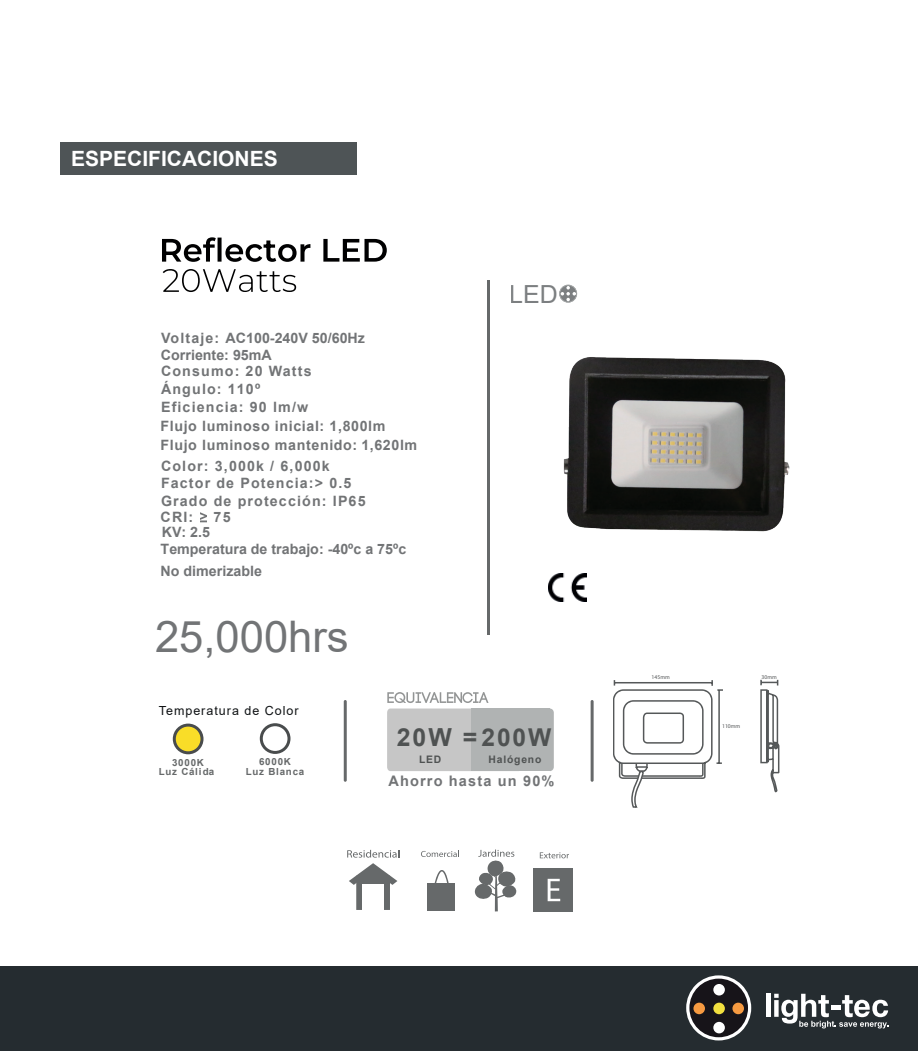
<style>
.page{position:relative;width:918px;height:1051px;background:#fff}
.page>*{position:absolute;margin:0;border:0;box-sizing:border-box;transform-origin:0 0}
.t1{font:43.5px "Arial";color:#727476}
.t2{font:700 24.9px "Arial";color:#4f5252}
.t3{font:24.9px "Arial";color:#7c7f81}
.t4{font:700 21px "Arial";color:#fff}
.t5{font:700 14.55px "Arial";letter-spacing:.08em;color:#727476}
.t6{font:700 14.25px/17.1px "Arial";letter-spacing:.08em;color:#727476}
.t7{font:700 14.25px/17.7px "Arial";color:#727476}
.t8{font:700 14.25px/18.8px "Arial";letter-spacing:.045em;color:#727476}
.t9{font:12.45px "Arial";letter-spacing:.08em;color:#101315}
.t10{font:700 10.35px "Arial";letter-spacing:.08em;color:#4f5252}
.t11{font:700 9.75px/9.3px "Arial";letter-spacing:.08em;color:#66696a;text-align:center}
.t12{font:5.7px "Myriad Pro";color:#555859}
.s1{font-size:24.6px}
</style>
<div class="page">
<hr style="left:487px;top:280px;width:3px;height:354px;background:#66696a">
<svg style="left:559px;top:285px;width:18px;height:17px"></svg>
<hr style="left:344px;top:700px;width:3px;height:81px;background:#66696a;border-radius:2px">
<hr style="left:591px;top:700px;width:3px;height:81px;background:#66696a;border-radius:2px">
<svg style="left:200px;top:512px;width:7px;height:10px"></svg>
<svg style="left:173px;top:723px;width:31px;height:31px"></svg>
<svg style="left:260px;top:723px;width:31px;height:30px"></svg>
<svg style="left:760px;top:679px;width:19px;height:113px"></svg>
<svg style="left:613px;top:680px;width:110px;height:127px"></svg>
<svg style="left:550px;top:708px;width:4px;height:63px"></svg>
<div style="left:498px;top:708px;width:52px;height:63px;background:#b0b3b3"></div>
<svg style="left:387px;top:692px;width:111px;height:79px"></svg>
<div style="left:533px;top:868px;width:39px;height:43px;background:#66696a"></div>
<svg style="left:548px;top:878px;width:12px;height:23px"></svg>
<svg style="left:540px;top:852px;width:29px;height:6px"></svg>
<div style="left:428px;top:882px;width:27px;height:28px;background:#66696a"></div>
<svg style="left:434px;top:870px;width:15px;height:13px"></svg>
<svg style="left:421px;top:850px;width:38px;height:6px"></svg>
<svg style="left:349px;top:863px;width:48px;height:46px"></svg>
<svg style="left:347px;top:849px;width:52px;height:8px"></svg>
<svg style="left:474px;top:849px;width:43px;height:62px"></svg>
<img style="left:549px;top:573px;width:38px;height:28px">
<svg style="left:162px;top:237px;width:148px;height:25px"></svg>
<svg style="left:323px;top:239px;width:64px;height:22px"></svg>
<svg style="left:163px;top:269px;width:133px;height:23px"></svg>
<div style="left:0;top:966px;width:918px;height:84px;background:#252c30"></div>
<svg style="left:686px;top:975px;width:65px;height:65px"></svg>
<div style="left:689px;top:978px;width:59px;height:59px;background:#171419;border-radius:50%"></div>
<div style="left:693px;top:1002px;width:12px;height:12px;background:#f69a41;border-radius:50%"></div>
<div style="left:713px;top:983px;width:12px;height:12px;background:#fff;border-radius:50%"></div>
<div style="left:713px;top:1021px;width:12px;height:12px;background:#fff;border-radius:50%"></div>
<div style="left:713px;top:1002px;width:12px;height:12px;background:#f2df3f;border-radius:50%"></div>
<div style="left:732px;top:1002px;width:12px;height:12px;background:#f69a41;border-radius:50%"></div>
<hr style="left:766px;top:993px;width:4px;height:23px;background:#fff">
<svg style="left:774px;top:993px;width:114px;height:35px"></svg>
<div style="left:60px;top:142px;width:296px;height:32px;background:#4e5456"></div>
<img style="left:563px;top:357px;width:227px;height:175px">
<h3 class="t4" style="left:71px;top:143px;width:208px">ESPECIFICACIONES</h3>
<p class="t7" style="left:161px;top:329px;width:206px">Voltaje: AC100-240V 50/60Hz<br>Corriente: 95mA</p>
<p class="t6" style="left:161px;top:380px;width:149px;line-height:18.3px">Ángulo: 110º<br>Eficiencia: 90 lm/w</p>
<p class="t6" style="left:161px;top:363px;width:152px">Consumo: 20 Watts</p>
<p class="t8" style="left:160px;top:417px;width:258px">Flujo luminoso inicial: 1,800lm<br>Flujo luminoso mantenido: 1,620lm</p>
<p class="t6" style="left:161px;top:457px;width:206px">Color: 3,000k / 6,000k<br>Factor de Potencia:&gt; 0.5<br>Grado de protección: IP65<br>CRI:</p>
<p class="t7" style="left:161px;top:524px;width:247px;line-height:16.5px">KV: 2.5<br>Temperatura de trabajo: -40ºc a 75ºc</p>
<p class="t7" style="left:161px;top:562px;width:103px">No dimerizable</p>
<p class="t8" style="left:214px;top:508px;width:18px">75</p>
<h1 class="t1" style="left:155px;top:606px;width:195px">25,000hrs</h1>
<p class="t9" style="left:159px;top:701px;width:141px">Temperatura de Color</p>
<h2 class="t3" style="left:509px;top:277px;width:50px">LED</h2>
<p class="t11" style="left:159px;top:757px;width:57px">3000K<br>Luz Cálida</p>
<p class="t11" style="left:246px;top:757px;width:60px">6000K<br>Luz Blanca</p>
<h2 class="t2" style="left:397px;top:719px;width:156px">20W = <span class="s1">200W</span></h2>
<p class="t5" style="left:388px;top:770px;width:168px">Ahorro hasta un 90%</p>
<p class="t10" style="left:419px;top:751px;width:24px">LED</p>
<p class="t10" style="left:488px;top:751px;width:54px">Halógeno</p>
<p class="t12" style="left:652px;top:673px;width:20px">145mm</p>
<p class="t12" style="left:762px;top:673px;width:17px">30mm</p>
<p class="t12" style="left:722px;top:722px;width:20px">110mm</p>
</div>
